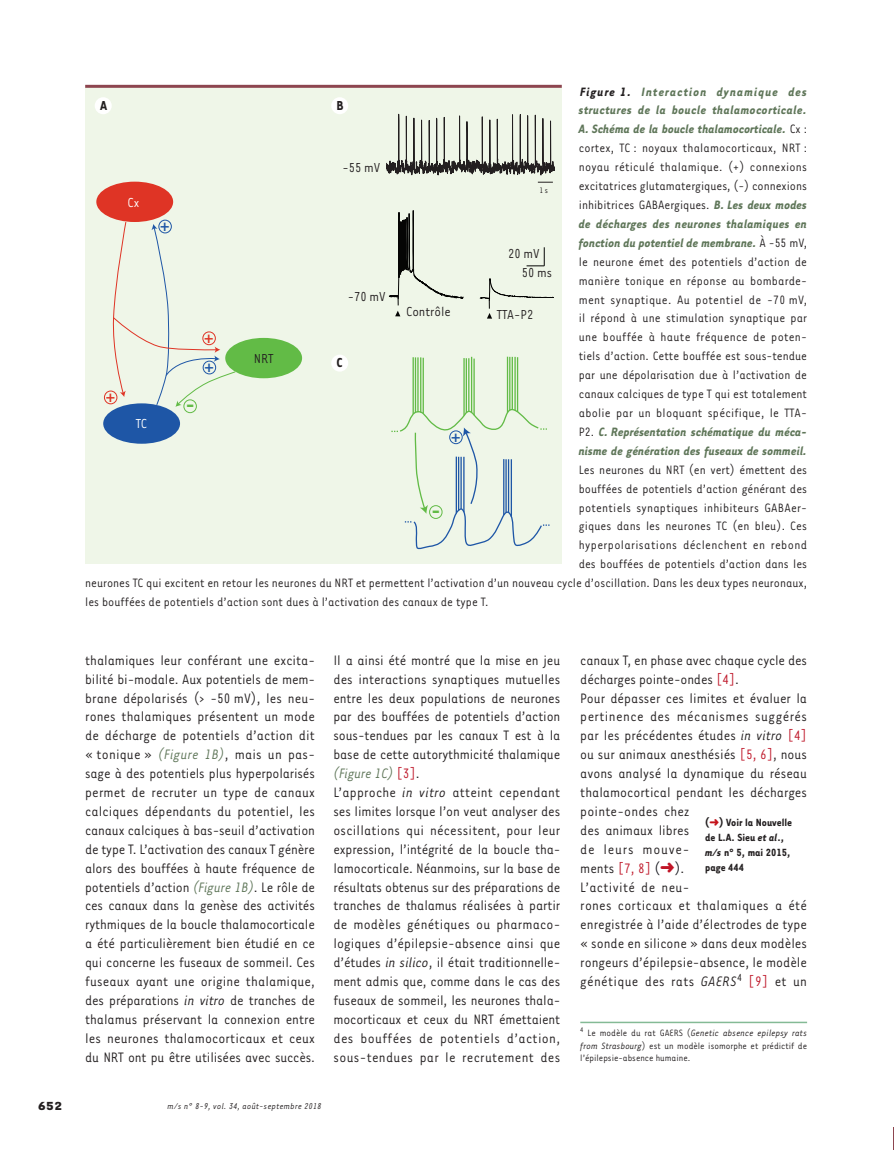
<style>
.page{position:relative;width:894px;height:1150px;background:#fff}
.page>*{position:absolute;margin:0;border:0;box-sizing:border-box;transform-origin:0 0}
.t1{font:700 23.55px "Myriad Pro";color:#62bb46}
.t2{font:15.75px/18.9px "Tarzana Narrow";color:#231f20}
.t3{font:700 15.75px "Myriad Pro";color:#1e56a6}
.t4{font:700 15.75px "Myriad Pro";color:#df3425}
.t5{font:15px/19.4px "Tarzana Narrow";color:#231f20}
.t6{font:15px "Tarzana Narrow";color:#fff}
.t7{font:700 15px "Tarzana Narrow";color:#231f20}
.t8{font:13.95px/18.9px "Tarzana Narrow";color:#231f20;text-align:justify}
.t9{font:13.95px "Tarzana Narrow";letter-spacing:.025em;color:#231f20}
.t10{font:700 13.5px "Tarzana Wide";color:#231f20}
.t11{font:700 12px/15px "Tarzana Narrow";color:#231f20}
.t12{font:10.5px/12.6px "Tarzana Narrow";color:#231f20;text-align:justify}
.t13{font:italic 9.75px "Tarzana Narrow";letter-spacing:.025em;color:#231f20}
.t14{font:9.15px "Tarzana Narrow";color:#231f20}
.s1{font-weight:700;font-style:italic}
.s2{font-weight:700;font-style:italic;color:#5f7659}
.s3{font-style:italic;color:#5f7659}
.s4{font-style:italic}
.s5{color:#bf182a}
.s6{color:#101118}
.s7{color:#c11527}
.s8{color:#c4121a}
</style>
<div class="page">
<svg style="left:893px;top:1127px;width:1px;height:23px"></svg>
<hr style="left:580px;top:1021px;width:226px;height:2px;background:#84ba95">
<div style="left:85px;top:87px;width:476px;height:476px;background:#eff6e8"></div>
<div style="left:96px;top:182px;width:77px;height:40px;background:#df3425;border-radius:50%"></div>
<div style="left:225px;top:338px;width:77px;height:40px;background:#62bb46;border-radius:50%"></div>
<div style="left:103px;top:403px;width:77px;height:41px;background:#1e56a6;border-radius:50%"></div>
<svg style="left:112px;top:221px;width:124px;height:186px"></svg>
<svg style="left:386px;top:113px;width:168px;height:206px"></svg>
<hr style="left:412px;top:357px;width:2px;height:57px;background:#62bb46">
<hr style="left:414px;top:357px;width:2px;height:55px;background:#62bb46">
<hr style="left:417px;top:357px;width:1px;height:55px;background:#62bb46">
<hr style="left:420px;top:357px;width:1px;height:55px;background:#62bb46">
<hr style="left:422px;top:358px;width:2px;height:56px;background:#62bb46">
<hr style="left:463px;top:358px;width:1px;height:58px;background:#62bb46">
<hr style="left:465px;top:358px;width:2px;height:55px;background:#62bb46">
<hr style="left:468px;top:358px;width:1px;height:54px;background:#62bb46">
<hr style="left:471px;top:357px;width:1px;height:55px;background:#62bb46">
<hr style="left:473px;top:358px;width:1px;height:57px;background:#62bb46">
<hr style="left:506px;top:357px;width:2px;height:56px;background:#62bb46">
<hr style="left:509px;top:357px;width:1px;height:53px;background:#62bb46">
<hr style="left:511px;top:357px;width:2px;height:53px;background:#62bb46">
<hr style="left:514px;top:357px;width:1px;height:53px;background:#62bb46">
<hr style="left:516px;top:357px;width:2px;height:55px;background:#62bb46">
<svg style="left:391px;top:401px;width:159px;height:149px"></svg>
<div style="left:449px;top:431px;width:13px;height:13px;border:1px solid #1e56a6;border-radius:50%"></div>
<div style="left:429px;top:505px;width:13px;height:13px;border:1px solid #62bb46;border-radius:50%"></div>
<div style="left:159px;top:220px;width:12px;height:13px;border:1px solid #1e56a6;border-radius:50%"></div>
<div style="left:203px;top:361px;width:13px;height:13px;border:1px solid #1e56a6;border-radius:50%"></div>
<div style="left:203px;top:332px;width:12px;height:13px;border:1px solid #df3425;border-radius:50%"></div>
<div style="left:104px;top:391px;width:13px;height:13px;border:1px solid #df3425;border-radius:50%"></div>
<div style="left:184px;top:400px;width:12px;height:13px;border:1px solid #62bb46;border-radius:50%"></div>
<div style="left:331px;top:355px;width:17px;height:17px;background:#fff;border-radius:50%"></div>
<div style="left:95px;top:97px;width:17px;height:17px;background:#fff;border-radius:50%"></div>
<div style="left:331px;top:97px;width:17px;height:17px;background:#fff;border-radius:50%"></div>
<hr style="left:85px;top:85px;width:476px;height:3px;background:#8d454f">
<p class="t8" style="left:578px;top:83px;width:230px"><span class="s1">Figure 1.</span> <span class="s2">Interaction dynamique des structures de la boucle thalamocorticale.<br>A. Schéma de la boucle thalamocorticale.</span> Cx : cortex, TC : noyaux thalamocorticaux, NRT : noyau réticulé thalamique. (+) connexions excitatrices glutamatergiques, (-) connexions inhibitrices GABAergiques. <span class="s2">B. Les deux modes de décharges des neurones thalamiques en fonction du potentiel de membrane.</span> À -55 mV, le neurone émet des potentiels d’action de manière tonique en réponse au bombarde&shy;ment synaptique. Au potentiel de -70 mV, il répond à une stimulation synaptique par une bouffée à haute fréquence de poten&shy;tiels d’action. Cette bouffée est sous-tendue par une dépolarisation due à l’activation de canaux calciques de type T qui est totalement abolie par un bloquant spécifique, le TTA-P2. <span class="s2">C. Représentation schématique du méca&shy;nisme de génération des fuseaux de sommeil.</span></p>
<p class="t8" style="left:578px;top:461px;width:230px">Les neurones du NRT (en vert) émettent des</p>
<p class="t8" style="left:578px;top:480px;width:230px">bouffées de potentiels d’action générant des</p>
<p class="t8" style="left:578px;top:499px;width:230px">potentiels synaptiques inhibiteurs GABAer-</p>
<p class="t8" style="left:578px;top:518px;width:230px">giques dans les neurones TC (en bleu). Ces</p>
<p class="t9" style="left:578px;top:540px;width:230px">hyperpolarisations déclenchent en rebond</p>
<p class="t8" style="left:578px;top:556px;width:230px">des bouffées de potentiels d’action dans les</p>
<p class="t8" style="left:85px;top:575px;width:723px">neurones TC qui excitent en retour les neurones du NRT et permettent l’activation d’un nouveau cycle d’oscillation. Dans les deux types neuronaux,</p>
<p class="t8" style="left:85px;top:593px;width:405px">les bouffées de potentiels d’action sont dues à l’activation des canaux de type T.</p>
<p class="t7" style="left:100px;top:100px;width:9px">A</p>
<p class="t7" style="left:336px;top:100px;width:9px">B</p>
<p class="t5" style="left:342px;top:159px;width:39px">-55 mV</p>
<p class="t14" style="left:539px;top:187px;width:10px">1 s</p>
<p class="t6" style="left:128px;top:197px;width:13px">Cx</p>
<p class="t3" style="left:160px;top:216px;width:11px">+</p>
<p class="t5" style="left:521px;top:245px;width:32px;text-indent:-14px">20 mV<br>50 ms</p>
<p class="t5" style="left:348px;top:288px;width:39px">-70 mV</p>
<p class="t5" style="left:406px;top:303px;width:46px">Contrôle</p>
<p class="t5" style="left:496px;top:306px;width:38px">TTA-P2</p>
<p class="t4" style="left:204px;top:328px;width:11px">+</p>
<p class="t5" style="left:254px;top:350px;width:21px">NRT</p>
<p class="t7" style="left:336px;top:358px;width:7px">C</p>
<p class="t3" style="left:204px;top:357px;width:11px">+</p>
<p class="t4" style="left:106px;top:387px;width:11px">+</p>
<h1 class="t1" style="left:186px;top:390px;width:9px">-</h1>
<p class="t6" style="left:136px;top:418px;width:13px">TC</p>
<p class="t3" style="left:451px;top:427px;width:11px">+</p>
<h1 class="t1" style="left:432px;top:496px;width:9px">-</h1>
<p class="t2" style="left:85px;top:652px;width:231px;text-align:justify">thalamiques leur conférant une excita&shy;bilité bi-modale. Aux potentiels de mem&shy;brane dépolarisés (&gt; -50 mV), les neu&shy;rones thalamiques présentent un mode de décharge de potentiels d’action dit « tonique » <span class="s3">(Figure 1B)</span>, mais un pas&shy;sage à des potentiels plus hyperpolarisés permet de recruter un type de canaux calciques dépendants du potentiel, les canaux calciques à bas-seuil d’activation de type T. L’activation des canaux T génère alors des bouffées à haute fréquence de potentiels d’action <span class="s3">(Figure 1B)</span>. Le rôle de ces canaux dans la genèse des activités rythmiques de la boucle thalamocorticale a été particulièrement bien étudié en ce qui concerne les fuseaux de sommeil. Ces fuseaux ayant une origine thalamique, des préparations <span class="s4">in vitro</span> de tranches de thalamus préservant la connexion entre les neurones thalamocorticaux et ceux du NRT ont pu être utilisées avec succès.</p>
<p class="t2" style="left:333px;top:652px;width:228px">Il a ainsi été montré que la mise en jeu des interactions synaptiques mutuelles entre les deux populations de neurones par des bouffées de potentiels d’action sous-tendues par les canaux T est à la base de cette autorythmicité thalamique <span class="s3">(Figure 1C)</span> <span class="s5">[3]</span>.<br>L’approche <span class="s4">in vitro</span> atteint cependant ses limites lorsque l’on veut analyser des oscillations qui nécessitent, pour leur expression, l’intégrité de la boucle tha&shy;lamocorticale. Néanmoins, sur la base de résultats obtenus sur des préparations de tranches de thalamus réalisées à partir de modèles génétiques ou pharmaco&shy;logiques d’épilepsie-absence ainsi que d’études <span class="s4">in silico</span>, il était traditionnelle&shy;ment admis que, comme dans le cas des fuseaux de sommeil, les neurones thala&shy;mocorticaux et ceux du NRT émettaient des bouffées de potentiels d’action, sous-tendues par le recrutement des</p>
<p class="t10" style="left:38px;top:1101px;width:26px">652</p>
<p class="t13" style="left:167px;top:1103px;width:155px">m/s n° 8-9, vol. 34, août-septembre 2018</p>
<p class="t2" style="left:580px;top:652px;width:228px">canaux T, en phase avec chaque cycle des décharges pointe-ondes <span class="s5">[4]</span>.<br>Pour dépasser ces limites et évaluer la pertinence des mécanismes suggérés par les précédentes études <span class="s4">in vitro</span> <span class="s5">[4] </span>ou sur animaux anesthésiés <span class="s5">[5, 6]</span>, nous avons analysé la dynamique du réseau thalamocortical pendant les décharges pointe-ondes chez<br>des animaux libres<br>de leurs mouve-<br>ments <span class="s5">[7, 8]</span> <span class="s6">(</span><span class="s7">➜</span><span class="s6">)</span>.<br>L’activité de neu-<br>rones corticaux et thalamiques a été enregistrée à l’aide d’électrodes de type « sonde en silicone » dans deux modèles rongeurs d’épilepsie-absence, le modèle génétique des rats <span class="s4">GAERS</span><sup>4</sup> <span class="s5">[9]</span> et un</p>
<p class="t12" style="left:580px;top:1027px;width:228px"><sup>4</sup> Le modèle du rat GAERS (<span class="s4">Genetic absence epilepsy rats from Strasbourg</span>) est un modèle isomorphe et prédictif de l’épilepsie-absence humaine.</p>
<p class="t11" style="left:705px;top:816px;width:88px">(<span class="s8">➜</span>) Voir la Nouvelle de L.A. Sieu <span class="s4">et al</span>., <span class="s4">m/s</span> n° 5, mai 2015, page 444</p>
</div>
